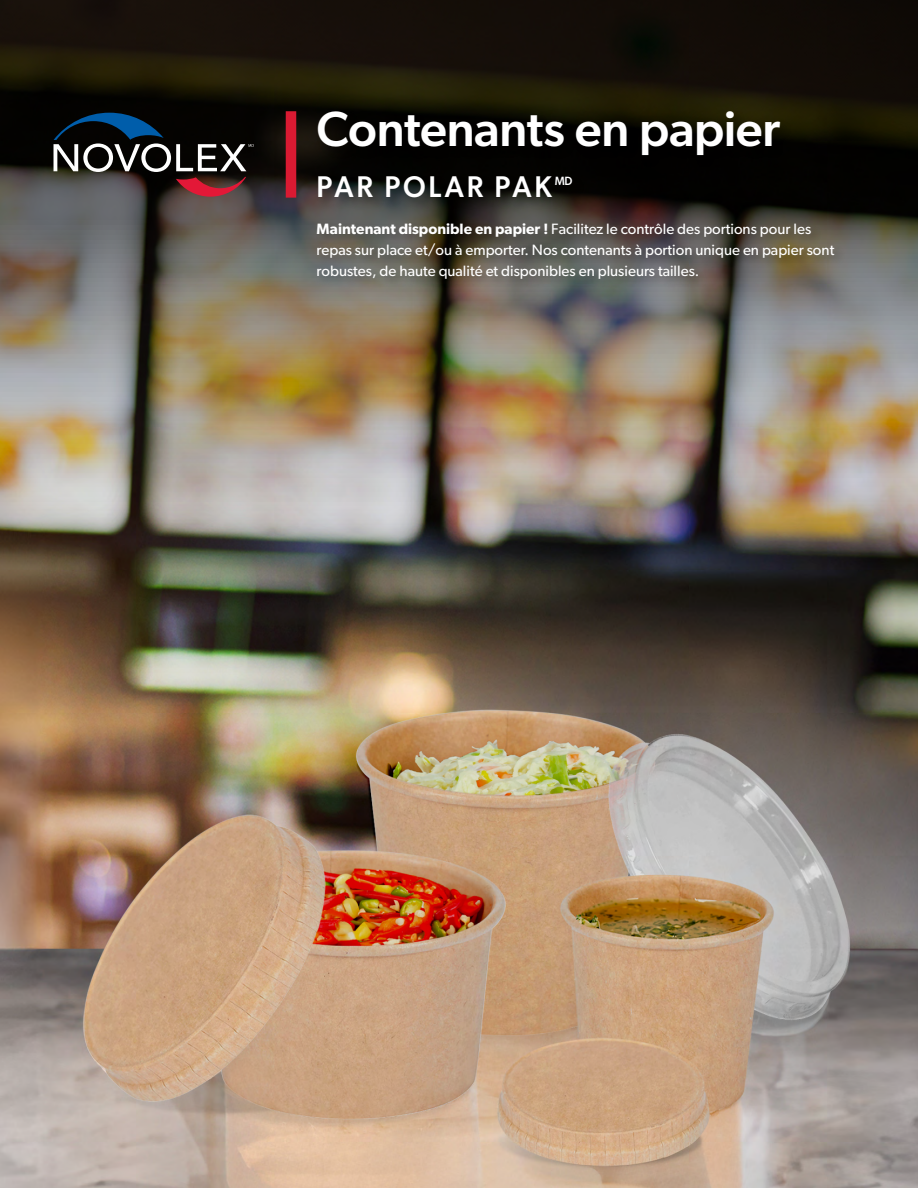
<style>
.page{position:relative;width:918px;height:1188px;background:#fff}
.page>*{position:absolute;margin:0;border:0;box-sizing:border-box;transform-origin:0 0}
.t1{font:500 49.5px "Gibson";letter-spacing:-.005em;color:#fff}
.t2{font:500 30px "Gibson";letter-spacing:.1em;color:#fff;scale:.96 1}
.t3{font:15px/21px "Gibson";color:#fff}
.t4{font:500 12px "Gibson";color:#fff;scale:.96 1}
.s1{font-weight:600}
</style>
<div class="page">
<img style="left:0;top:0;width:918px;height:1188px">
<div style="left:315px;top:174px;width:269px;height:36px;background:#000;opacity:.3"></div>
<div style="left:286px;top:111px;width:10px;height:87px;background:#da1a32"></div>
<div style="left:315px;top:221px;width:531px;height:69px;background:#000;opacity:.3"></div>
<div style="left:315px;top:109px;width:477px;height:59px;background:#000;opacity:.3"></div>
<svg style="left:54px;top:113px;width:200px;height:84px;background:#353236"></svg>
<h1 class="t1" style="left:317px;top:100px;width:465px">Contenants en papier</h1>
<h2 class="t2" style="left:317px;top:169px;width:247px">PAR POLAR PAK</h2>
<p class="t4" style="left:555px;top:174px;width:20px">MD</p>
<p class="t3" style="left:317px;top:218px;width:519px"><span class="s1">Maintenant disponible en papier !</span> Facilitez le contrôle des portions pour les repas sur place et/ou à emporter. Nos contenants à portion unique en papier sont robustes, de haute qualité et disponibles en plusieurs tailles.</p>
</div>
